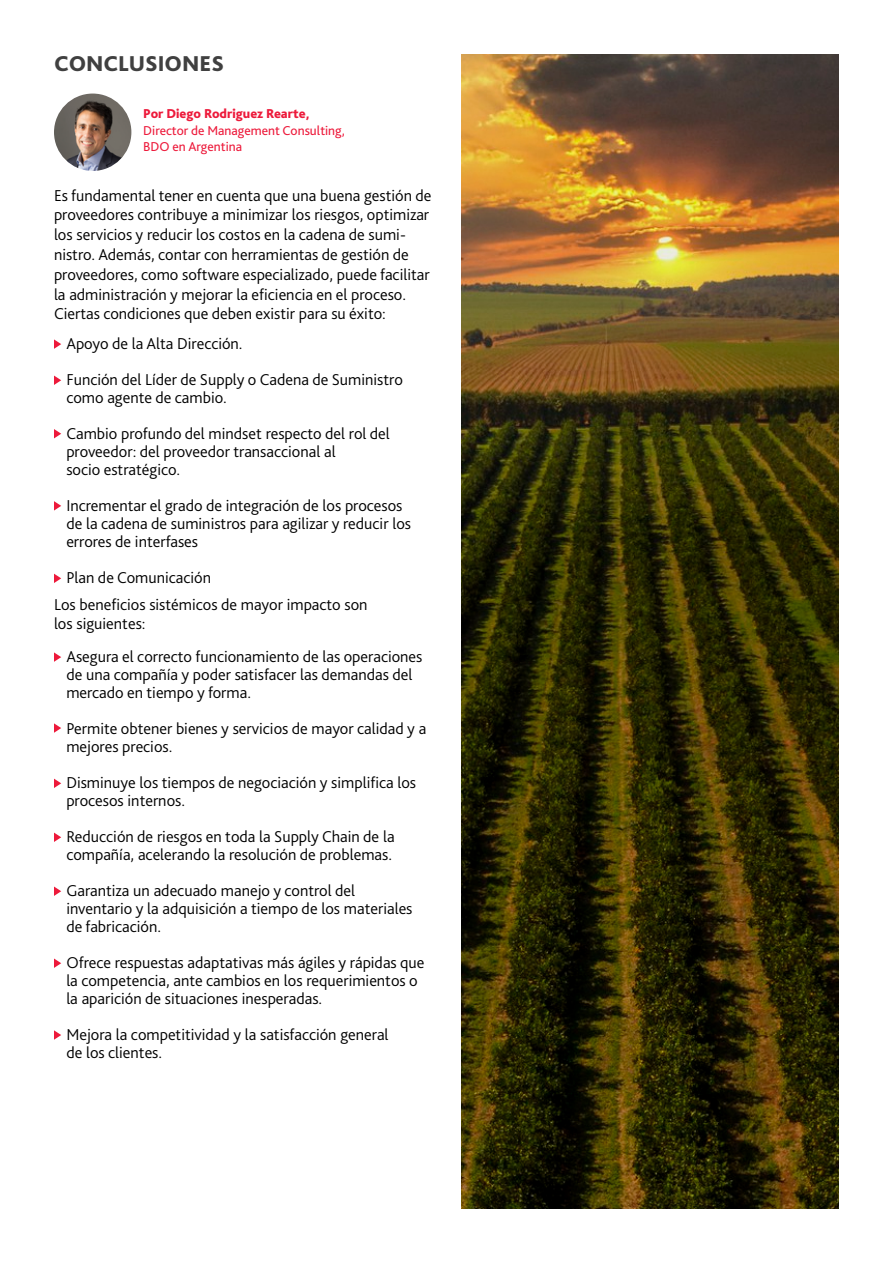
<style>
.page{position:relative;width:893px;height:1263px;background:#fff}
.page>*{position:absolute;margin:0;border:0;box-sizing:border-box;transform-origin:0 0}
.t1{font:800 22.5px "Bliss Pro";color:#404040}
.t2{font:300 16.5px/18px "Bliss Pro";color:#000}
.t3{font:13.5px/16.5px "Bliss Pro";color:#ed1a3b}
.t4{font:800 13.5px "Bliss Pro";color:#ed1a3b}
</style>
<div class="page">
<img style="left:461px;top:54px;width:378px;height:1155px">
<svg style="left:54px;top:339px;width:7px;height:10px"></svg>
<svg style="left:54px;top:652px;width:7px;height:10px"></svg>
<svg style="left:54px;top:429px;width:7px;height:9px"></svg>
<svg style="left:54px;top:376px;width:7px;height:9px"></svg>
<svg style="left:54px;top:723px;width:7px;height:10px"></svg>
<svg style="left:54px;top:779px;width:7px;height:9px"></svg>
<svg style="left:54px;top:832px;width:7px;height:10px"></svg>
<svg style="left:54px;top:886px;width:7px;height:10px"></svg>
<svg style="left:54px;top:958px;width:7px;height:10px"></svg>
<svg style="left:54px;top:1030px;width:7px;height:10px"></svg>
<svg style="left:54px;top:501px;width:7px;height:10px"></svg>
<svg style="left:54px;top:574px;width:7px;height:9px"></svg>
<img style="left:54px;top:94px;width:77px;height:77px;border-radius:39px">
<h1 class="t1" style="left:54px;top:50px;width:172px">CONCLUSIONES</h1>
<p class="t4" style="left:143px;top:105px;width:168px">Por Diego Rodriguez Rearte,</p>
<p class="t3" style="left:143px;top:122px;width:203px">Director de Management Consulting,<br>BDO en Argentina</p>
<p class="t2" style="left:54px;top:185px;width:379px;line-height:19.8px">Es fundamental tener en cuenta que una buena gestión de proveedores contribuye a minimizar los riesgos, optimizar los servicios y reducir los costos en la cadena de sumi&shy;nistro. Además, contar con herramientas de gestión de proveedores, como software especializado, puede facilitar la administración y mejorar la eficiencia en el proceso.<br>Ciertas condiciones que deben existir para su éxito:</p>
<p class="t2" style="left:66px;top:325px;width:338px;line-height:36px">Apoyo de la Alta Dirección.<br>Función del Líder de Supply o Cadena de Suministro</p>
<p class="t2" style="left:66px;top:379px;width:325px;line-height:36px">como agente de cambio.<br>Cambio profundo del mindset respecto del rol del</p>
<p class="t2" style="left:66px;top:442px;width:271px">proveedor: del proveedor transaccional al socio estratégico.</p>
<p class="t2" style="left:66px;top:496px;width:346px">Incrementar el grado de integración de los procesos de la cadena de suministros para agilizar y reducir los errores de interfases</p>
<p class="t2" style="left:66px;top:568px;width:146px">Plan de Comunicación</p>
<p class="t2" style="left:54px;top:594px;width:315px;line-height:19.8px">Los beneficios sistémicos de mayor impacto son los siguientes:</p>
<p class="t2" style="left:66px;top:647px;width:358px">Asegura el correcto funcionamiento de las operaciones de una compañía y poder satisfacer las demandas del mercado en tiempo y forma.</p>
<p class="t2" style="left:66px;top:719px;width:361px">Permite obtener bienes y servicios de mayor calidad y a mejores precios.</p>
<p class="t2" style="left:66px;top:773px;width:351px">Disminuye los tiempos de negociación y simplifica los procesos internos.</p>
<p class="t2" style="left:66px;top:827px;width:330px">Reducción de riesgos en toda la Supply Chain de la compañía, acelerando la resolución de problemas.</p>
<p class="t2" style="left:66px;top:881px;width:348px">Garantiza un adecuado manejo y control del inventario y la adquisición a tiempo de los materiales de fabricación.</p>
<p class="t2" style="left:66px;top:953px;width:360px">Ofrece respuestas adaptativas más ágiles y rápidas que la competencia, ante cambios en los requerimientos o la aparición de situaciones inesperadas.</p>
<p class="t2" style="left:66px;top:1025px;width:324px">Mejora la competitividad y la satisfacción general de los clientes.</p>
</div>
